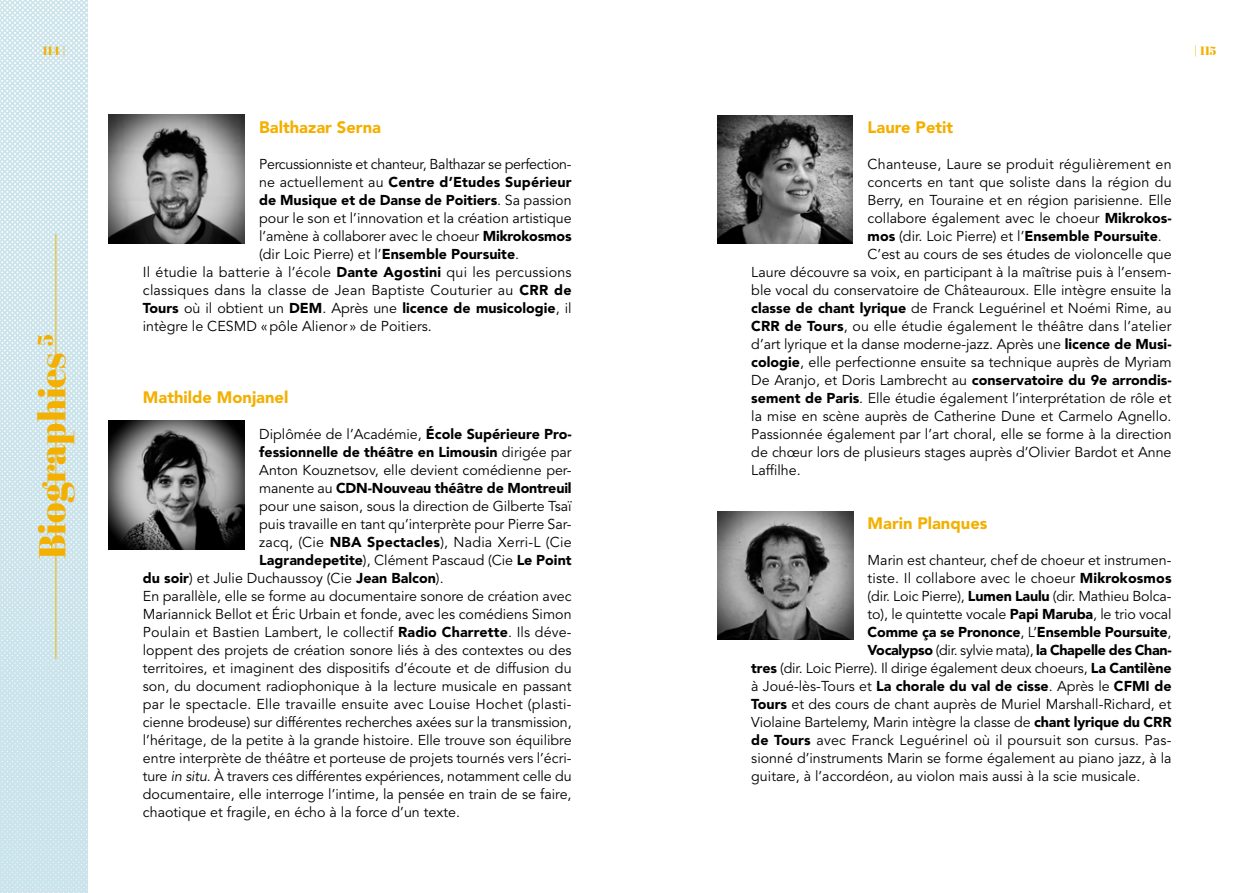
<style>
.page{position:relative;width:1259px;height:893px;background:#fff}
.page>*{position:absolute;margin:0;border:0;box-sizing:border-box;transform-origin:0 0}
.t1{font:37.5px "Abril Fatface";color:#f3b000}
.t2{font:900 16.5px "Avenir LT Std";color:#f3b000}
.t3{font:14.25px "Avenir LT Std";color:#000}
.t4{font:900 14.25px "Avenir LT Std";color:#000}
.t5{font:14.25px "Avenir LT Std";letter-spacing:-.02em;color:#000}
.t6{font:900 14.25px "Avenir LT Std";letter-spacing:-.02em;color:#000}
.t7{font:12px "Abril Fatface";color:#f3b000}
.s1{font-weight:400}
.s2{font-weight:900}
.s3{font-style:italic}
</style>
<div class="page">
<img style="left:0;top:0;width:87px;height:893px">
<hr style="left:56px;top:234px;width:1px;height:425px;background:#f3b000">
<img style="left:109px;top:421px;width:136px;height:128px">
<img style="left:109px;top:115px;width:136px;height:128px">
<img style="left:717px;top:511px;width:136px;height:129px">
<img style="left:717px;top:115px;width:136px;height:129px">
<p class="t7" style="left:43px;top:43px;width:25px">114 |</p>
<p class="t7" style="left:1193px;top:43px;width:24px">| 115</p>
<h1 class="t1" style="left:26px;top:559px;width:227px;rotate:-90deg">Biographies <sup>5</sup></h1>
<p class="t2" style="left:259px;top:117px;width:123px">Balthazar Serna</p>
<p class="t5" style="left:259px;top:155px;width:314px">Percussionniste et chanteur, Balthazar se perfection-</p>
<p class="t4" style="left:259px;top:173px;width:314px"><span class="s1">ne actuellement au</span> Centre d’Etudes Supérieur</p>
<p class="t4" style="left:259px;top:191px;width:314px">de Musique et de Danse de Poitiers<span class="s1">. Sa passion</span></p>
<p class="t3" style="left:259px;top:209px;width:314px">pour le son et l’innovation et la création artistique</p>
<p class="t3" style="left:259px;top:227px;width:314px">l’amène à collaborer avec le choeur <span class="s2">Mikrokosmos</span></p>
<p class="t3" style="left:259px;top:245px;width:261px">(dir Loic Pierre) et l’<span class="s2">Ensemble Poursuite</span>.</p>
<p class="t3" style="left:143px;top:263px;width:430px">Il étudie la batterie à l’école <span class="s2">Dante Agostini</span> qui les percussions</p>
<p class="t3" style="left:143px;top:281px;width:430px">classiques dans la classe de Jean Baptiste Couturier au <span class="s2">CRR de</span></p>
<p class="t4" style="left:143px;top:299px;width:430px">Tours <span class="s1">où il obtient un</span> DEM<span class="s1">. Après une</span> licence de musicologie<span class="s1">, il</span></p>
<p class="t3" style="left:143px;top:317px;width:290px">intègre le CESMD «pôle Alienor » de Poitiers.</p>
<p class="t2" style="left:143px;top:387px;width:147px">Mathilde Monjanel</p>
<p class="t3" style="left:259px;top:425px;width:314px">Diplômée de l’Académie, <span class="s2">École Supérieure Pro-</span></p>
<p class="t4" style="left:259px;top:443px;width:314px">fessionnelle de théâtre en Limousin <span class="s1">dirigée par</span></p>
<p class="t3" style="left:259px;top:461px;width:314px">Anton Kouznetsov, elle devient comédienne per-</p>
<p class="t4" style="left:259px;top:479px;width:314px"><span class="s1">manente au</span> CDN-Nouveau théâtre de Montreuil</p>
<p class="t3" style="left:259px;top:497px;width:314px">pour une saison, sous la direction de Gilberte Tsaï</p>
<p class="t3" style="left:259px;top:515px;width:314px">puis travaille en tant qu’interprète pour Pierre Sar-</p>
<p class="t3" style="left:259px;top:533px;width:314px">zacq, (Cie <span class="s2">NBA Spectacles</span>), Nadia Xerri-L (Cie</p>
<p class="t4" style="left:259px;top:551px;width:314px">Lagrandepetite<span class="s1">), Clément Pascaud (Cie</span> Le Point</p>
<p class="t3" style="left:143px;top:569px;width:302px"><span class="s2">du soir</span>) et Julie Duchaussoy (Cie <span class="s2">Jean Balcon</span>).</p>
<p class="t3" style="left:143px;top:587px;width:430px">En parallèle, elle se forme au documentaire sonore de création avec</p>
<p class="t3" style="left:143px;top:605px;width:430px">Mariannick Bellot et Éric Urbain et fonde, avec les comédiens Simon</p>
<p class="t3" style="left:143px;top:623px;width:430px">Poulain et Bastien Lambert, le collectif <span class="s2">Radio Charrette</span>. Ils déve-</p>
<p class="t3" style="left:143px;top:641px;width:430px">loppent des projets de création sonore liés à des contextes ou des</p>
<p class="t3" style="left:143px;top:659px;width:430px">territoires, et imaginent des dispositifs d’écoute et de diffusion du</p>
<p class="t3" style="left:143px;top:677px;width:430px">son, du document radiophonique à la lecture musicale en passant</p>
<p class="t3" style="left:143px;top:695px;width:430px">par le spectacle. Elle travaille ensuite avec Louise Hochet (plasti-</p>
<p class="t3" style="left:143px;top:713px;width:430px">cienne brodeuse) sur différentes recherches axées sur la transmission,</p>
<p class="t3" style="left:143px;top:731px;width:430px">l’héritage, de la petite à la grande histoire. Elle trouve son équilibre</p>
<p class="t3" style="left:143px;top:749px;width:430px">entre interprète de théâtre et porteuse de projets tournés vers l’écri-</p>
<p class="t3" style="left:143px;top:767px;width:430px">ture <span class="s3">in situ</span>. À travers ces différentes expériences, notamment celle du</p>
<p class="t3" style="left:143px;top:785px;width:430px">documentaire, elle interroge l’intime, la pensée en train de se faire,</p>
<p class="t3" style="left:143px;top:803px;width:318px">chaotique et fragile, en écho à la force d’un texte.</p>
<p class="t2" style="left:867px;top:117px;width:87px">Laure Petit</p>
<p class="t3" style="left:867px;top:155px;width:305px">Chanteuse, Laure se produit régulièrement en</p>
<p class="t3" style="left:867px;top:173px;width:305px">concerts en tant que soliste dans la région du</p>
<p class="t3" style="left:867px;top:191px;width:305px">Berry, en Touraine et en région parisienne. Elle</p>
<p class="t3" style="left:867px;top:209px;width:305px">collabore également avec le choeur <span class="s2">Mikrokos-</span></p>
<p class="t3" style="left:867px;top:227px;width:296px"><span class="s2">mos</span> (dir. Loic Pierre) et l’<span class="s2">Ensemble Poursuite</span>.</p>
<p class="t3" style="left:867px;top:245px;width:305px">C’est au cours de ses études de violoncelle que</p>
<p class="t3" style="left:751px;top:263px;width:422px">Laure découvre sa voix, en participant à la maîtrise puis à l’ensem-</p>
<p class="t3" style="left:751px;top:281px;width:422px">ble vocal du conservatoire de Châteauroux. Elle intègre ensuite la</p>
<p class="t3" style="left:751px;top:299px;width:422px"><span class="s2">classe de chant lyrique</span> de Franck Leguérinel et Noémi Rime, au</p>
<p class="t3" style="left:751px;top:317px;width:422px"><span class="s2">CRR de Tours</span>, ou elle étudie également le théâtre dans l’atelier</p>
<p class="t3" style="left:751px;top:335px;width:422px">d’art lyrique et la danse moderne-jazz. Après une <span class="s2">licence de Musi-</span></p>
<p class="t3" style="left:751px;top:353px;width:422px"><span class="s2">cologie</span>, elle perfectionne ensuite sa technique auprès de Myriam</p>
<p class="t3" style="left:751px;top:371px;width:422px">De Aranjo, et Doris Lambrecht au <span class="s2">conservatoire du 9e arrondis-</span></p>
<p class="t3" style="left:751px;top:389px;width:422px"><span class="s2">sement de Paris</span>. Elle étudie également l’interprétation de rôle et</p>
<p class="t3" style="left:751px;top:407px;width:422px">la mise en scène auprès de Catherine Dune et Carmelo Agnello.</p>
<p class="t3" style="left:751px;top:425px;width:422px">Passionnée également par l’art choral, elle se forme à la direction</p>
<p class="t3" style="left:751px;top:443px;width:422px">de chœur lors de plusieurs stages auprès d’Olivier Bardot et Anne</p>
<p class="t3" style="left:751px;top:461px;width:51px">Laffilhe.</p>
<p class="t2" style="left:867px;top:513px;width:121px">Marin Planques</p>
<p class="t3" style="left:867px;top:551px;width:305px">Marin est chanteur, chef de choeur et instrumen-</p>
<p class="t3" style="left:867px;top:569px;width:305px">tiste. Il collabore avec le choeur <span class="s2">Mikrokosmos</span></p>
<p class="t3" style="left:867px;top:587px;width:305px">(dir. Loic Pierre), <span class="s2">Lumen Laulu</span> (dir. Mathieu Bolca-</p>
<p class="t3" style="left:867px;top:605px;width:305px">to), le quintette vocale <span class="s2">Papi Maruba</span>, le trio vocal</p>
<p class="t4" style="left:867px;top:623px;width:305px">Comme ça se Prononce<span class="s1">, L’</span>Ensemble Poursuite<span class="s1">,</span></p>
<p class="t6" style="left:867px;top:641px;width:305px">Vocalypso <span class="s1">(dir. sylvie mata),</span> la Chapelle des Chan-</p>
<p class="t3" style="left:751px;top:659px;width:422px"><span class="s2">tres</span> (dir. Loic Pierre). Il dirige également deux choeurs, <span class="s2">La Cantilène</span></p>
<p class="t4" style="left:751px;top:677px;width:422px"><span class="s1">à Joué-lès-Tours et</span> La chorale du val de cisse<span class="s1">. Après le</span> CFMI de</p>
<p class="t3" style="left:751px;top:695px;width:422px"><span class="s2">Tours</span> et des cours de chant auprès de Muriel Marshall-Richard, et</p>
<p class="t3" style="left:751px;top:713px;width:422px">Violaine Bartelemy, Marin intègre la classe de <span class="s2">chant lyrique du CRR</span></p>
<p class="t3" style="left:751px;top:731px;width:422px"><span class="s2">de Tours</span> avec Franck Leguérinel où il poursuit son cursus. Pas-</p>
<p class="t3" style="left:751px;top:749px;width:422px">sionné d’instruments Marin se forme également au piano jazz, à la</p>
<p class="t3" style="left:751px;top:767px;width:391px">guitare, à l’accordéon, au violon mais aussi à la scie musicale.</p>
</div>
